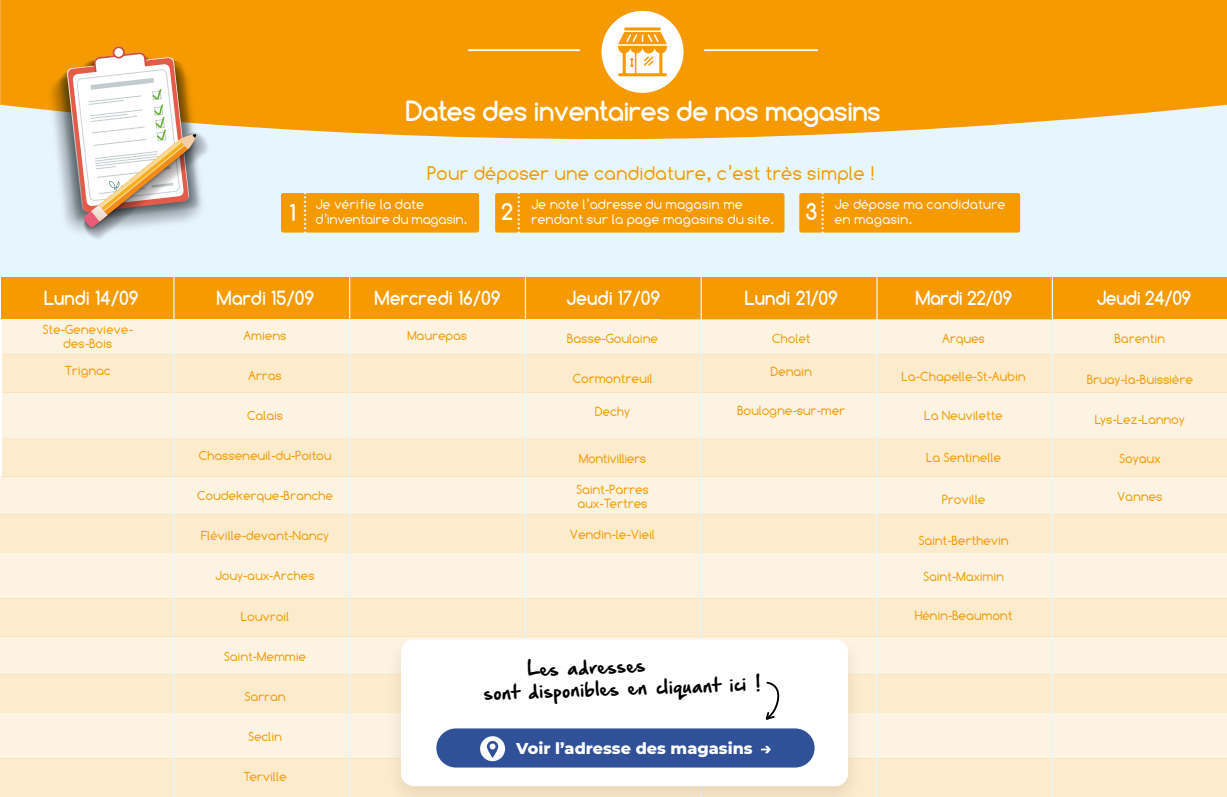
<style>
.page{position:relative;width:1227px;height:797px;background:#fff}
.page>*{position:absolute;margin:0;border:0;box-sizing:border-box;transform-origin:0 0}
.t1{font:700 26.12px "Comfortaa";letter-spacing:-.025em;color:#fff}
.t2{font:700 21.88px "Comfortaa";color:#fff}
.t3{font:19.62px "Comfortaa";letter-spacing:.01em;color:#f59a00}
.t4{font:700 18.38px "Comfortaa";color:#fff;scale:.96 1}
.t5{font:700 18.38px "Comfortaa";letter-spacing:-.025em;color:#fff;scale:.95 1}
.t6{font:16.75px/22.4px "Hand Of Sean Demo";color:#000}
.t7{font:800 16px "Montserrat";color:#fff}
.t8{font:13.88px/15px "Comfortaa";letter-spacing:.01em;color:#fff}
.t9{font:13.88px/15px "Comfortaa";letter-spacing:-.015em;color:#fff}
.t10{font:13.25px/14.2px "Comfortaa";color:#f59a00;text-align:center}
.t11{font:13.25px "Comfortaa";letter-spacing:-.025em;color:#f59a00}
.t12{font:13px "Comfortaa";color:#f59a00}
.s1{font-size:13px}
</style>
<div class="page">
<div style="left:0;top:2px;width:1227px;height:794px;background:#e7f5fd"></div>
<div style="left:281px;top:193px;width:198px;height:39px;background:#f59a00"></div>
<div style="left:495px;top:193px;width:289px;height:39px;background:#f59a00"></div>
<div style="left:799px;top:193px;width:221px;height:39px;background:#f59a00"></div>
<div style="left:1px;top:277px;width:656px;height:42px;background:#f59a00"></div>
<div style="left:2px;top:316px;width:1225px;height:38px;background:#fdf3e3"></div>
<div style="left:2px;top:354px;width:1225px;height:38px;background:#fdebcd"></div>
<div style="left:2px;top:392px;width:1225px;height:46px;background:#fdf3e3"></div>
<div style="left:2px;top:438px;width:1225px;height:38px;background:#fdebcd"></div>
<div style="left:0;top:476px;width:1227px;height:38px;background:#fdf3e3"></div>
<div style="left:0;top:514px;width:1227px;height:38px;background:#fdebcd"></div>
<div style="left:0;top:552px;width:1227px;height:46px;background:#fdf3e3"></div>
<div style="left:0;top:598px;width:1227px;height:38px;background:#fdebcd"></div>
<div style="left:0;top:636px;width:1227px;height:38px;background:#fdf3e3"></div>
<div style="left:0;top:674px;width:1227px;height:38px;background:#fdebcd"></div>
<div style="left:0;top:758px;width:1227px;height:38px;background:#fdebcd"></div>
<div style="left:0;top:712px;width:1227px;height:46px;background:#fdf3e3"></div>
<hr style="left:173px;top:271px;width:2px;height:525px;background:#e7f5fd">
<hr style="left:349px;top:271px;width:1px;height:525px;background:#e7f5fd">
<hr style="left:525px;top:271px;width:1px;height:488px;background:#e7f5fd">
<div style="left:660px;top:281px;width:393px;height:39px;background:#fad393"></div>
<div style="left:655px;top:277px;width:572px;height:42px;background:#f59a00"></div>
<hr style="left:876px;top:271px;width:1px;height:525px;background:#e7f5fd">
<svg style="left:0;top:0;width:1227px;height:139px;background:#f3a012"></svg>
<svg style="left:601px;top:11px;width:82px;height:82px;background:#fad699"></svg>
<hr style="left:469px;top:49px;width:110px;height:2px;background:#fff">
<hr style="left:705px;top:49px;width:112px;height:2px;background:#fff">
<hr style="left:700px;top:271px;width:2px;height:525px;background:#e7f5fd">
<hr style="left:1052px;top:271px;width:1px;height:525px;background:#e7f5fd">
<div style="left:112px;top:46px;width:13px;height:13px;border:2px solid #cc4f41;border-radius:50%"></div>
<svg style="left:46px;top:47px;width:165px;height:192px"></svg>
<img style="left:382px;top:629px;width:485px;height:167px">
<div style="left:401px;top:639px;width:447px;height:146px;background:#fff;border-radius:13px"></div>
<div style="left:436px;top:728px;width:379px;height:39px;background:#305198;border-radius:20px"></div>
<svg style="left:480px;top:736px;width:25px;height:24px"></svg>
<svg style="left:761px;top:745px;width:10px;height:7px"></svg>
<svg style="left:765px;top:681px;width:15px;height:39px"></svg>
<h1 class="t1" style="left:405px;top:94px;width:477px">Dates des inventaires de nos magasins</h1>
<h3 class="t3" style="left:427px;top:162px;width:449px">Pour déposer une candidature, c’est très simple !</h3>
<p class="t8" style="left:531px;top:197px;width:244px">Je note l’adresse du magasin me rendant sur la page magasins du site.</p>
<p class="t8" style="left:835px;top:197px;width:172px">Je dépose ma candidature en magasin.</p>
<p class="t9" style="left:289px;top:197px;width:180px;text-indent:26px">Je vérifie la date<br><sup>1</sup> d’inventaire du magasin.</p>
<h2 class="t2" style="left:501px;top:198px;width:13px">2</h2>
<h2 class="t2" style="left:805px;top:198px;width:13px">3</h2>
<h3 class="t4" style="left:44px;top:286px;width:100px">Lundi 14/09</h3>
<h3 class="t4" style="left:217px;top:286px;width:103px">Mardi 15/09</h3>
<h3 class="t4" style="left:374px;top:286px;width:133px">Mercredi 16/09</h3>
<h3 class="t4" style="left:567px;top:286px;width:99px">Jeudi 17/09</h3>
<h3 class="t4" style="left:745px;top:286px;width:98px">Lundi 21/09</h3>
<h3 class="t5" style="left:916px;top:286px;width:103px">Mardi 22/09</h3>
<h3 class="t5" style="left:1097px;top:286px;width:101px">Jeudi 24/09</h3>
<p class="t10" style="left:43px;top:322px;width:92px">Ste-Genevieve&shy;des-Bois</p>
<p class="t12" style="left:65px;top:362px;width:48px">Trignac</p>
<p class="t12" style="left:244px;top:328px;width:44px">Amiens</p>
<p class="t12" style="left:248px;top:368px;width:35px">Arras</p>
<p class="t12" style="left:247px;top:408px;width:38px">Calais</p>
<p class="t12" style="left:199px;top:448px;width:135px">Chasseneuil-du-Poitou</p>
<p class="t12" style="left:197px;top:488px;width:138px">Coudekerque-Branche</p>
<p class="t12" style="left:201px;top:528px;width:130px">Fléville-devant-Nancy</p>
<p class="t12" style="left:216px;top:568px;width:101px">Jouy-aux-Arches</p>
<p class="t12" style="left:241px;top:608px;width:50px">Louvroil</p>
<p class="t12" style="left:224px;top:648px;width:84px">Saint-Memmie</p>
<p class="t12" style="left:245px;top:688px;width:43px">Sarran</p>
<p class="t12" style="left:248px;top:728px;width:35px">Seclin</p>
<p class="t12" style="left:244px;top:768px;width:45px">Terville</p>
<p class="t12" style="left:407px;top:328px;width:62px">Maurepas</p>
<p class="t10" style="left:772px;top:331px;width:40px">Cholet</p>
<p class="t10" style="left:771px;top:364px;width:43px">Denain</p>
<p class="t10" style="left:737px;top:403px;width:110px">Boulogne-sur-mer</p>
<p class="t10" style="left:567px;top:331px;width:92px">Basse<span class="s1">-</span>Goulaine</p>
<p class="t10" style="left:573px;top:371px;width:82px">Cormontreuil</p>
<p class="t10" style="left:595px;top:404px;width:37px">Dechy</p>
<p class="t11" style="left:579px;top:450px;width:69px">Montivilliers</p>
<p class="t10" style="left:576px;top:482px;width:74px;line-height:13.8px;text-align:left">Saint<span class="s1">-</span>Parres aux<span class="s1">-</span>Tertres</p>
<p class="t10" style="left:570px;top:527px;width:87px">Vendin<span class="s1">-</span>le<span class="s1">-</span>Vieil</p>
<p class="t6" style="left:483px;top:660px;width:278px;text-indent:44px;rotate:-2deg">Les adresses<br>sont disponibles en cliquant ici !</p>
<p class="t7" style="left:516px;top:736px;width:238px">Voir l’adresse des magasins</p>
<p class="t10" style="left:942px;top:331px;width:44px">Arques</p>
<p class="t10" style="left:902px;top:369px;width:126px">La-Chapelle-St-Aubin</p>
<p class="t10" style="left:924px;top:408px;width:80px">La Neuvilette</p>
<p class="t10" style="left:926px;top:450px;width:76px">La Sentinelle</p>
<p class="t10" style="left:942px;top:492px;width:45px">Proville</p>
<p class="t10" style="left:919px;top:533px;width:92px">Saint-Berthevin</p>
<p class="t10" style="left:923px;top:569px;width:82px">Saint<span class="s1">-</span>Maximin</p>
<p class="t10" style="left:915px;top:608px;width:99px">Hénin-Beaumont</p>
<p class="t10" style="left:1115px;top:331px;width:52px">Barentin</p>
<p class="t10" style="left:1087px;top:372px;width:108px">Bruay-la-Buissière</p>
<p class="t10" style="left:1095px;top:412px;width:91px">Lys<span class="s1">-</span>Lez<span class="s1">-</span>Lannoy</p>
<p class="t10" style="left:1119px;top:451px;width:43px">Soyaux</p>
<p class="t10" style="left:1117px;top:489px;width:47px">Vannes</p>
</div>
